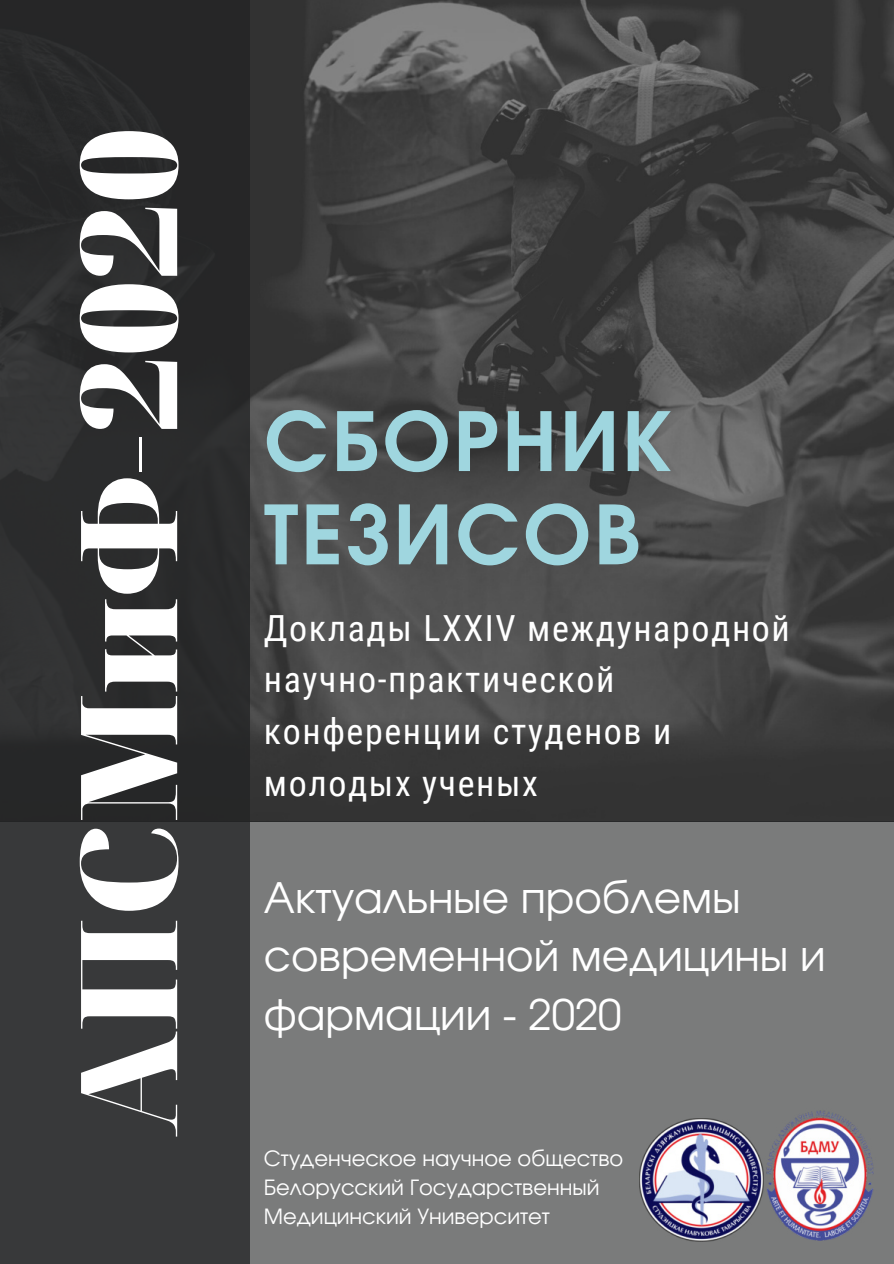
<style>
.page{position:relative;width:894px;height:1264px;background:#fff}
.page>*{position:absolute;margin:0;border:0;box-sizing:border-box;transform-origin:0 0}
.t1{font:900 134.55px "Noto Serif Display";color:#fff}
.t2{font:700 81px/93.3px "Evolventa";letter-spacing:.03em;color:#9fd6df}
.t3{font:42px/58.5px "Evolventa";color:#fff}
.t4{font:36px/51.8px "Roboto Condensed";letter-spacing:.045em;color:#fff}
.t5{font:21px/29.2px "Evolventa";color:#fff}
</style>
<div class="page">
<img style="left:249px;top:0;width:644px;height:820px">
<div style="left:0;top:820px;width:893px;height:443px;background:#7a7b7b"></div>
<div style="left:0;top:0;width:249px;height:1263px;background:linear-gradient(to right,#313233,#2d2d2e)"></div>
<img style="left:762px;top:1111px;width:112px;height:130px">
<img style="left:639px;top:1118px;width:123px;height:123px">
<h1 class="t1" style="left:32px;top:1137px;width:1012px;rotate:-90deg">АПСМиФ-2020</h1>
<h2 class="t2" style="left:264px;top:394px;width:409px">СБОРНИК<br>ТЕЗИСОВ</h2>
<p class="t4" style="left:264px;top:600px;width:527px">Доклады LXXIV международной научно-практической конференции студенов и молодых ученых</p>
<p class="t3" style="left:264px;top:868px;width:563px">Актуальные проблемы современной медицины и фармации - 2020</p>
<p class="t5" style="left:264px;top:1143px;width:361px">Студенческое научное общество<br>Белорусский Государственный<br>Медицинский Университет</p>
</div>
